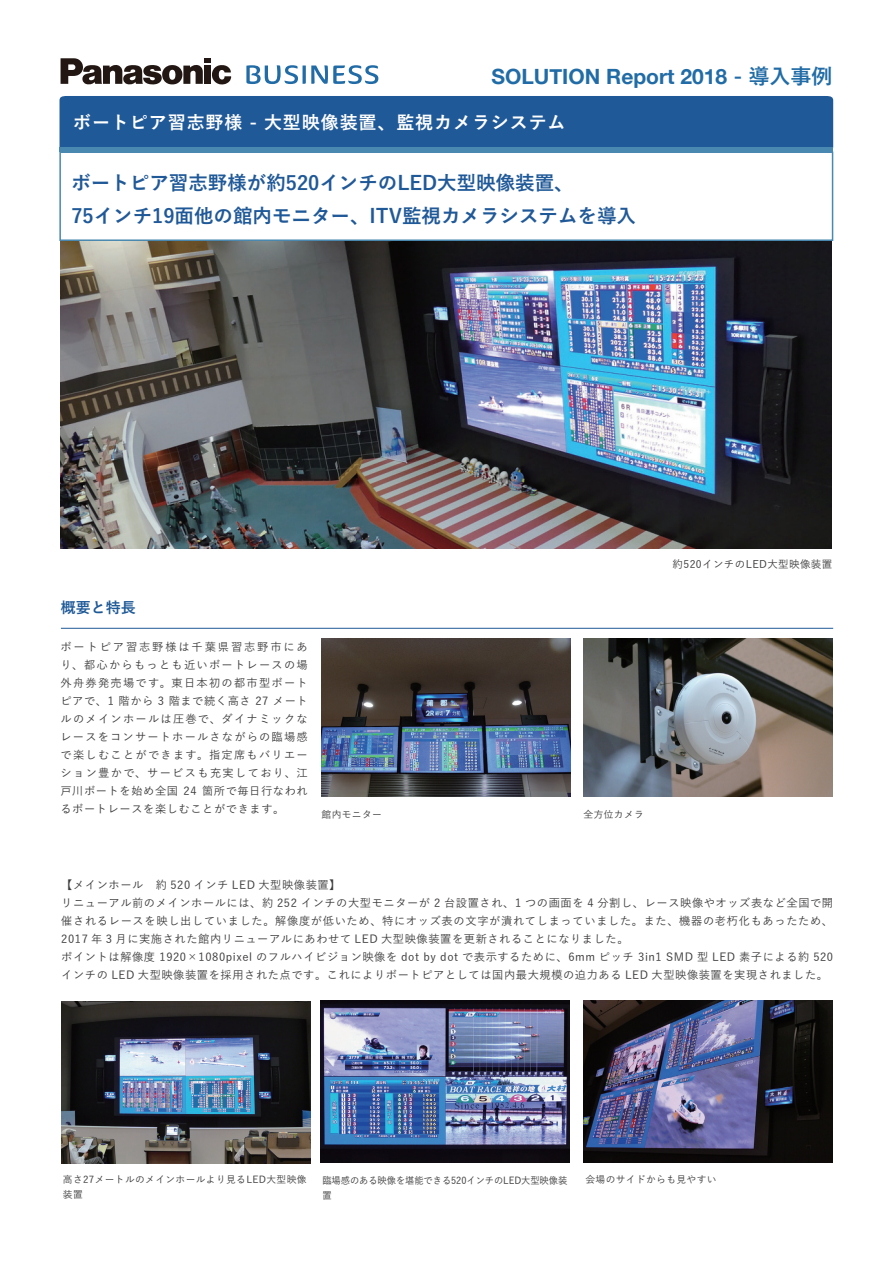
<style>
.page{position:relative;width:893px;height:1263px;background:#fff}
.page>*{position:absolute;margin:0;border:0;box-sizing:border-box;transform-origin:0 0}
.t1{font:700 21px "Helvetica Neue";color:#216ca6}
.t2{font:700 19.5px/33px "Yu Go";color:#205998}
.t3{font:700 18px "Yu Go";letter-spacing:.05em;color:#fff}
.t4{font:700 15px "Yu Go";color:#1e5997}
.t5{font:500 11.25px/18px "Yu Go";letter-spacing:.05em;color:#3c3a3a;text-align:justify}
.t6{font:500 10.5px "Yu Go";letter-spacing:.035em;color:#3c3a3a}
.t7{font:500 9.75px/15px "Yu Go";letter-spacing:.035em;color:#3c3a3a}
.t8{font:500 9.75px/15px "Yu Go";letter-spacing:-.005em;color:#3c3a3a;scale:.95 1}
.s1{font-family:"Yu Go"}
</style>
<div class="page">
<img style="left:60px;top:241px;width:771px;height:307px">
<div style="left:60px;top:96px;width:773px;height:52px;background:#205998"></div>
<hr style="left:60px;top:148px;width:773px;height:4px;background:#4988b1">
<div style="left:59px;top:151px;width:774px;height:90px;background:#fff;border:2px solid #4988b1"></div>
<img style="left:322px;top:638px;width:249px;height:159px">
<img style="left:584px;top:638px;width:249px;height:159px">
<img style="left:61px;top:1001px;width:249px;height:162px">
<img style="left:321px;top:1001px;width:249px;height:162px">
<img style="left:584px;top:1001px;width:249px;height:162px">
<svg style="left:61px;top:58px;width:170px;height:27px"></svg>
<svg style="left:246px;top:65px;width:132px;height:19px"></svg>
<hr style="left:61px;top:628px;width:772px;height:1px;background:#1e5997">
<h1 class="t1" style="left:491px;top:60px;width:343px">SOLUTION Report 2018 <span class="s1">- 導入事例</span></h1>
<h3 class="t3" style="left:73px;top:112px;width:494px">ボートピア習志野様 - 大型映像装置、監視カメラシステム</h3>
<h2 class="t2" style="left:71px;top:167px;width:566px">ボートピア習志野様が約520インチのLED大型映像装置、<br>75インチ19面他の館内モニター、ITV監視カメラシステムを導入</h2>
<h3 class="t4" style="left:61px;top:599px;width:76px">概要と特長</h3>
<p class="t5" style="left:61px;top:637px;width:249px">ボートピア習志野様は千葉県習志野市にあり、都心からもっとも近いボートレースの場外舟券発売場です。東日本初の都市型ボートピアで、1 階から 3 階まで続く高さ 27 メートルのメインホールは圧巻で、ダイナミックなレースをコンサートホールさながらの臨場感で楽しむことができます。指定席もバリエーション豊かで、サービスも充実しており、江戸川ボートを始め全国 24 箇所で毎日行なわれるボートレースを楽しむことができます。</p>
<p class="t7" style="left:322px;top:805px;width:62px">館内モニター</p>
<p class="t7" style="left:584px;top:805px;width:62px">全方位カメラ</p>
<p class="t6" style="left:673px;top:554px;width:161px">約520インチのLED大型映像装置</p>
<p class="t5" style="left:61px;top:874px;width:773px;text-align:left">【メインホール　約 520 インチ LED 大型映像装置】<br>リニューアル前のメインホールには、約 252 インチの大型モニターが 2 台設置され、1 つの画面を 4 分割し、レース映像やオッズ表など全国で開催されるレースを映し出していました。解像度が低いため、特にオッズ表の文字が潰れてしまっていました。また、機器の老朽化もあったため、2017 年 3 月に実施された館内リニューアルにあわせて LED 大型映像装置を更新されることになりました。<br>ポイントは解像度 1920×1080pixel のフルハイビジョン映像を dot by dot で表示するために、6mm ピッチ 3in1 SMD 型 LED 素子による約 520インチの LED 大型映像装置を採用された点です。これによりボートピアとしては国内最大規模の迫力ある LED 大型映像装置を実現されました。</p>
<p class="t7" style="left:63px;top:1170px;width:245px">高さ27メートルのメインホールより見るLED大型映像装置</p>
<p class="t8" style="left:322px;top:1171px;width:259px">臨場感のある映像を堪能できる520インチのLED大型映像装置</p>
<p class="t7" style="left:585px;top:1170px;width:133px">会場のサイドからも見やすい</p>
</div>
